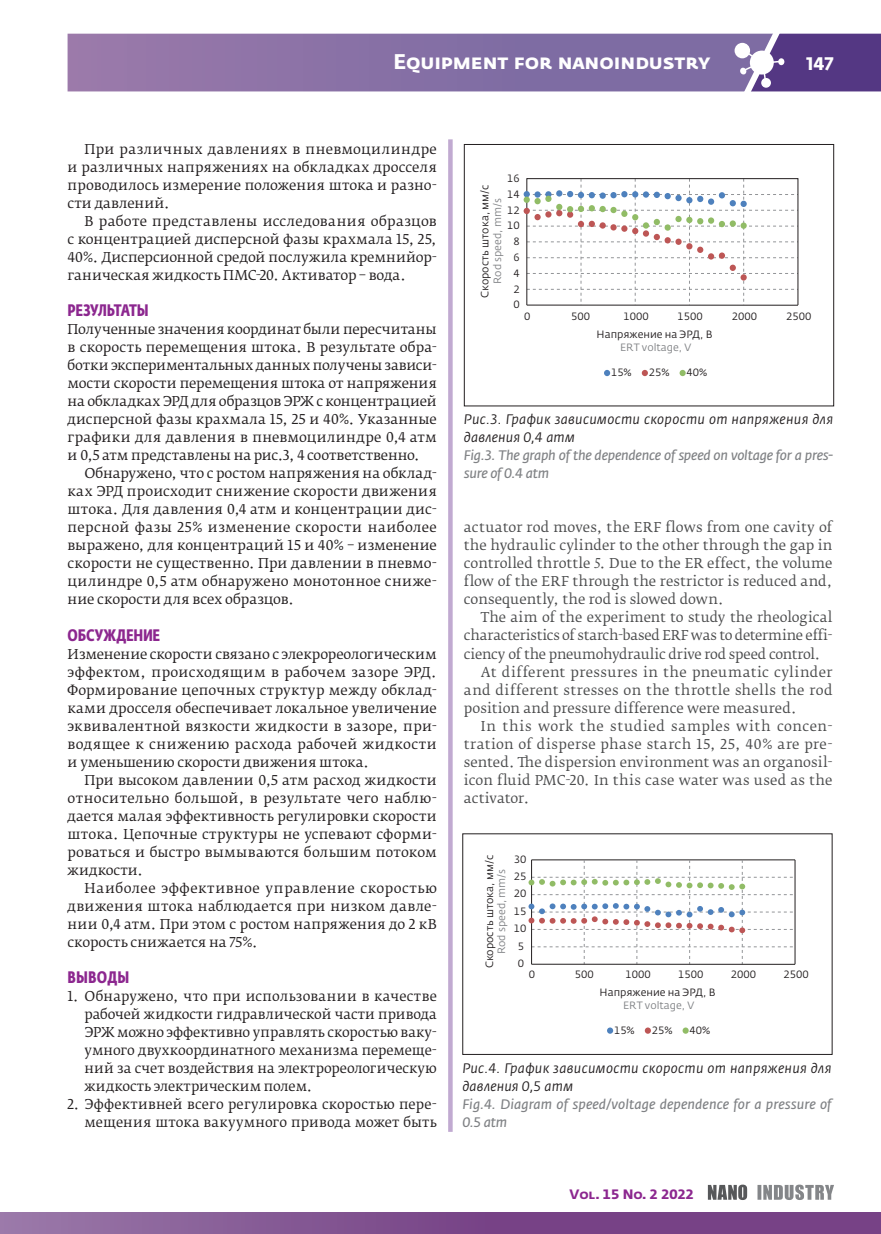
<style>
.page{position:relative;width:881px;height:1234px;background:#fff}
.page>*{position:absolute;margin:0;border:0;box-sizing:border-box;transform-origin:0 0}
.t1{font:700 21px "Fedra Sans Pro";color:#fff}
.t2{font:700 18px "Fedra Sans Alt Pro";color:#fff}
.t3{font:700 16.5px "Fedra Sans Cond Pro";letter-spacing:.01em;color:#8c278f}
.t4{font:italic 13.65px/18px "Fedra Sans Pro";letter-spacing:-.01em;color:#808285}
.t5{font:italic 13.65px/18px "Fedra Sans Pro";letter-spacing:.02em;color:#231f20}
.t6{font:13.5px/18px "Fedra Serif B Pro";color:#231f20;text-align:justify}
.t7{font:13.5px/18px "Fedra Serif B Pro";letter-spacing:.01em;color:#4b4c4d;text-align:justify}
.t8{font:13.5px "Fedra Serif B Pro";letter-spacing:-.015em;color:#4b4c4d}
.t9{font:13.5px "Fedra Serif B Pro";letter-spacing:-.025em;color:#4b4c4d}
.t10{font:13.5px "Fedra Serif B Pro";letter-spacing:.035em;color:#4b4c4d}
.t11{font:13.5px "Fedra Serif B Pro";letter-spacing:.03em;color:#4b4c4d}
.t12{font:13.5px "Fedra Serif B Pro";letter-spacing:.045em;color:#4b4c4d}
.t13{font:700 13.5px "Fedra Sans Alt Pro";color:#8c278f}
.t14{font:10.5px "Fedra Sans Pro";color:#231f20}
.t15{font:10.5px "Fedra Sans Pro";color:#808285}
.s1{font-style:italic}
</style>
<div class="page">
<div style="left:0;top:1211px;width:880px;height:22px;background:linear-gradient(to right,#936fa2,#6e347d)"></div>
<svg style="left:68px;top:33px;width:812px;height:59px;background:#866fa4"></svg>
<svg style="left:757px;top:1184px;width:76px;height:15px"></svg>
<svg style="left:707px;top:1184px;width:39px;height:15px"></svg>
<svg style="left:448px;top:139px;width:4px;height:992px;background:#c3add2"></svg>
<svg style="left:523px;top:179px;width:274px;height:126px"></svg>
<div style="left:729px;top:220px;width:6px;height:7px;background:#91bc66;border-radius:50%"></div>
<div style="left:740px;top:222px;width:6px;height:7px;background:#91bc66;border-radius:50%"></div>
<svg style="left:603px;top:370px;width:7px;height:6px"></svg>
<svg style="left:641px;top:370px;width:6px;height:6px"></svg>
<svg style="left:679px;top:370px;width:6px;height:6px"></svg>
<div style="left:464px;top:144px;width:369px;height:262px;border:1px solid #231f20"></div>
<hr style="left:794px;top:859px;width:1px;height:105px;background:#231f20">
<svg style="left:528px;top:859px;width:266px;height:105px"></svg>
<svg style="left:606px;top:1027px;width:7px;height:6px"></svg>
<svg style="left:644px;top:1027px;width:6px;height:6px"></svg>
<svg style="left:682px;top:1027px;width:6px;height:6px"></svg>
<h1 class="t1" style="left:393px;top:49px;width:318px">Equipment for nanoindustry</h1>
<h2 class="t2" style="left:805px;top:52px;width:29px">147</h2>
<p class="t6" style="left:68px;top:140px;width:370px;text-indent:17px">При различных давлениях в пневмоцилиндре и различных напряжениях на обкладках дросселя проводилось измерение положения штока и разно&shy;сти давлений.</p>
<p class="t6" style="left:68px;top:212px;width:370px;text-indent:17px">В работе представлены исследования образцов с концентрацией дисперсной фазы крахмала 15, 25, 40%. Дисперсионной средой послужила кремнийор&shy;ганическая жидкость ПМС-20. Активатор – вода.</p>
<p class="t3" style="left:68px;top:300px;width:9px">РЕЗУЛ</p>
<p class="t3" style="left:107px;top:300px;width:17px">ЬТАТЫ</p>
<p class="t6" style="left:67px;top:320px;width:370px">Полученные значения координат были пересчитаны в скорость перемещения штока. В результате обра&shy;ботки экспериментальных данных получены зависи&shy;мости скорости перемещения штока от напряжения на обкладках ЭРД для образцов ЭРЖ с концентрацией дисперсной фазы крахмала 15, 25 и 40%. Указанные графики для давления в пневмоцилиндре 0,4 атм и 0,5 атм представлены на рис.3, 4 соответственно.</p>
<p class="t6" style="left:67px;top:464px;width:370px;text-indent:17px">Обнаружено, что с ростом напряжения на обклад&shy;ках ЭРД происходит снижение скорости движения штока. Для давления 0,4 атм и концентрации дис&shy;персной фазы 25% изменение скорости наиболее выражено, для концентраций 15 и 40% – изменение скорости не существенно. При давлении в пневмо&shy;цилиндре 0,5 атм обнаружено монотонное сниже&shy;ние скорости для всех образцов.</p>
<p class="t3" style="left:68px;top:624px;width:59px">ОБСУЖДЕНИЕ</p>
<p class="t6" style="left:67px;top:644px;width:371px">Изменение скорости связано с элекрореологическим эффектом, происходящим в рабочем зазоре ЭРД.<br>Формирование цепочных структур между обклад&shy;ками дросселя обеспечивает локальное увеличение эквивалентной вязкости жидкости в зазоре, при&shy;водящее к снижению расхода рабочей жидкости и уменьшению скорости движения штока.</p>
<p class="t6" style="left:67px;top:770px;width:371px;text-indent:17px">При высоком давлении 0,5 атм расход жидкости относительно большой, в результате чего наблю&shy;дается малая эффективность регулировки скорости штока. Цепочные структуры не успевают сформи&shy;роваться и быстро вымываются большим потоком жидкости.</p>
<p class="t6" style="left:67px;top:878px;width:370px;text-indent:17px">Наиболее эффективное управление скоростью движения штока наблюдается при низком давле&shy;нии 0,4 атм. При этом с ростом напряжения до 2 кВ скорость снижается на 75%.</p>
<p class="t3" style="left:68px;top:966px;width:41px">ВЫВОДЫ</p>
<p class="t6" style="left:85px;top:986px;width:354px;text-indent:-17px">1. Обнаружено, что при использовании в качестве рабочей жидкости гидравлической части привода ЭРЖ можно эффективно управлять скоростью ваку&shy;умного двухкоординатного механизма перемеще&shy;ний за счет воздействия на электрореологическую жидкость электрическим полем.</p>
<p class="t6" style="left:67px;top:1094px;width:370px;text-align:right">2. Эффективней всего регулировка скоростью пере&shy;мещения штока вакуумного привода может быть</p>
<p class="t14" style="left:507px;top:172px;width:14px">16</p>
<p class="t14" style="left:478px;top:298px;width:115px;rotate:-90deg">Скорость штока, мм/с</p>
<p class="t14" style="left:507px;top:187px;width:14px">14</p>
<p class="t15" style="left:490px;top:284px;width:87px;rotate:-90deg">Rod speed, mm/s</p>
<p class="t14" style="left:507px;top:203px;width:14px">12</p>
<p class="t14" style="left:507px;top:219px;width:14px">10</p>
<p class="t14" style="left:513px;top:235px;width:8px">8</p>
<p class="t14" style="left:513px;top:251px;width:8px">6</p>
<p class="t14" style="left:513px;top:266px;width:8px">4</p>
<p class="t14" style="left:513px;top:282px;width:8px">2</p>
<p class="t14" style="left:513px;top:298px;width:8px">0</p>
<p class="t14" style="left:524px;top:309px;width:8px">0</p>
<p class="t14" style="left:571px;top:309px;width:20px">500</p>
<p class="t14" style="left:623px;top:309px;width:27px">1000</p>
<p class="t14" style="left:677px;top:309px;width:27px">1500</p>
<p class="t14" style="left:731px;top:309px;width:27px">2000</p>
<p class="t14" style="left:785px;top:309px;width:27px">2500</p>
<p class="t14" style="left:596px;top:328px;width:117px">Напряжение на ЭРД, В</p>
<p class="t15" style="left:620px;top:340px;width:72px">ERT voltage, V</p>
<p class="t14" style="left:610px;top:366px;width:22px">15%</p>
<p class="t14" style="left:648px;top:366px;width:22px">25%</p>
<p class="t14" style="left:686px;top:366px;width:22px">40%</p>
<p class="t5" style="left:463px;top:410px;width:371px">Рис.3. График зависимости скорости от напряжения для давления 0,4 атм</p>
<p class="t4" style="left:463px;top:446px;width:371px">Fig.3. The graph of the dependence of speed on voltage for a pres&shy;sure of 0.4 atm</p>
<p class="t7" style="left:463px;top:518px;width:370px">actuator rod moves, the ERF flows from one cavity of the hydraulic cylinder to the other through the gap in controlled throttle <span class="s1">5</span>. Due to the ER effect, the volume flow of the ERF through the restrictor is reduced and, consequently, the rod is slowed down.</p>
<p class="t7" style="left:481px;top:608px;width:353px">The aim of the experiment to study the rheological</p>
<p class="t8" style="left:463px;top:627px;width:370px">characteristics of starch-based ERF was to determine effi-</p>
<p class="t9" style="left:463px;top:645px;width:358px">ciency of the pneumohydraulic drive rod speed control.</p>
<p class="t11" style="left:481px;top:663px;width:353px">At different pressures in the pneumatic cylinder</p>
<p class="t7" style="left:463px;top:680px;width:370px">and different stresses on the throttle shells the rod</p>
<p class="t7" style="left:463px;top:698px;width:334px">position and pressure difference were measured.</p>
<p class="t12" style="left:481px;top:717px;width:353px">In this work the studied samples with concen-</p>
<p class="t10" style="left:463px;top:735px;width:370px">tration of disperse phase starch 15, 25, 40% are pre-</p>
<p class="t7" style="left:463px;top:752px;width:370px">sented. The dispersion environment was an organosil-</p>
<p class="t7" style="left:463px;top:770px;width:370px">icon fluid PMC-20. In this case water was used as the</p>
<p class="t7" style="left:463px;top:788px;width:67px">activator.</p>
<p class="t14" style="left:514px;top:852px;width:14px">30</p>
<p class="t14" style="left:482px;top:967px;width:115px;rotate:-90deg">Скорость штока, мм/с</p>
<p class="t15" style="left:494px;top:954px;width:87px;rotate:-90deg">Rod speed, mm/s</p>
<p class="t14" style="left:514px;top:869px;width:14px">25</p>
<p class="t14" style="left:514px;top:887px;width:14px">20</p>
<p class="t14" style="left:514px;top:904px;width:14px">15</p>
<p class="t14" style="left:514px;top:921px;width:14px">10</p>
<p class="t14" style="left:517px;top:939px;width:8px">5</p>
<p class="t14" style="left:517px;top:956px;width:8px">0</p>
<p class="t14" style="left:528px;top:967px;width:8px">0</p>
<p class="t14" style="left:574px;top:967px;width:20px">500</p>
<p class="t14" style="left:625px;top:967px;width:27px">1000</p>
<p class="t14" style="left:678px;top:967px;width:27px">1500</p>
<p class="t14" style="left:730px;top:967px;width:27px">2000</p>
<p class="t14" style="left:783px;top:967px;width:27px">2500</p>
<p class="t14" style="left:599px;top:985px;width:117px">Напряжение на ЭРД, В</p>
<p class="t15" style="left:623px;top:998px;width:72px">ERT voltage, V</p>
<p class="t14" style="left:613px;top:1023px;width:22px">15%</p>
<p class="t14" style="left:651px;top:1023px;width:22px">25%</p>
<p class="t14" style="left:689px;top:1023px;width:22px">40%</p>
<p class="t5" style="left:462px;top:1058px;width:370px">Рис.4. График зависимости скорости от напряжения для давления 0,5 атм</p>
<p class="t4" style="left:462px;top:1094px;width:371px">Fig.4. Diagram of speed/voltage dependence for a pressure of<br>0.5 atm</p>
<p class="t13" style="left:569px;top:1185px;width:126px">Vol. 15 No. 2 2022</p>
</div>
